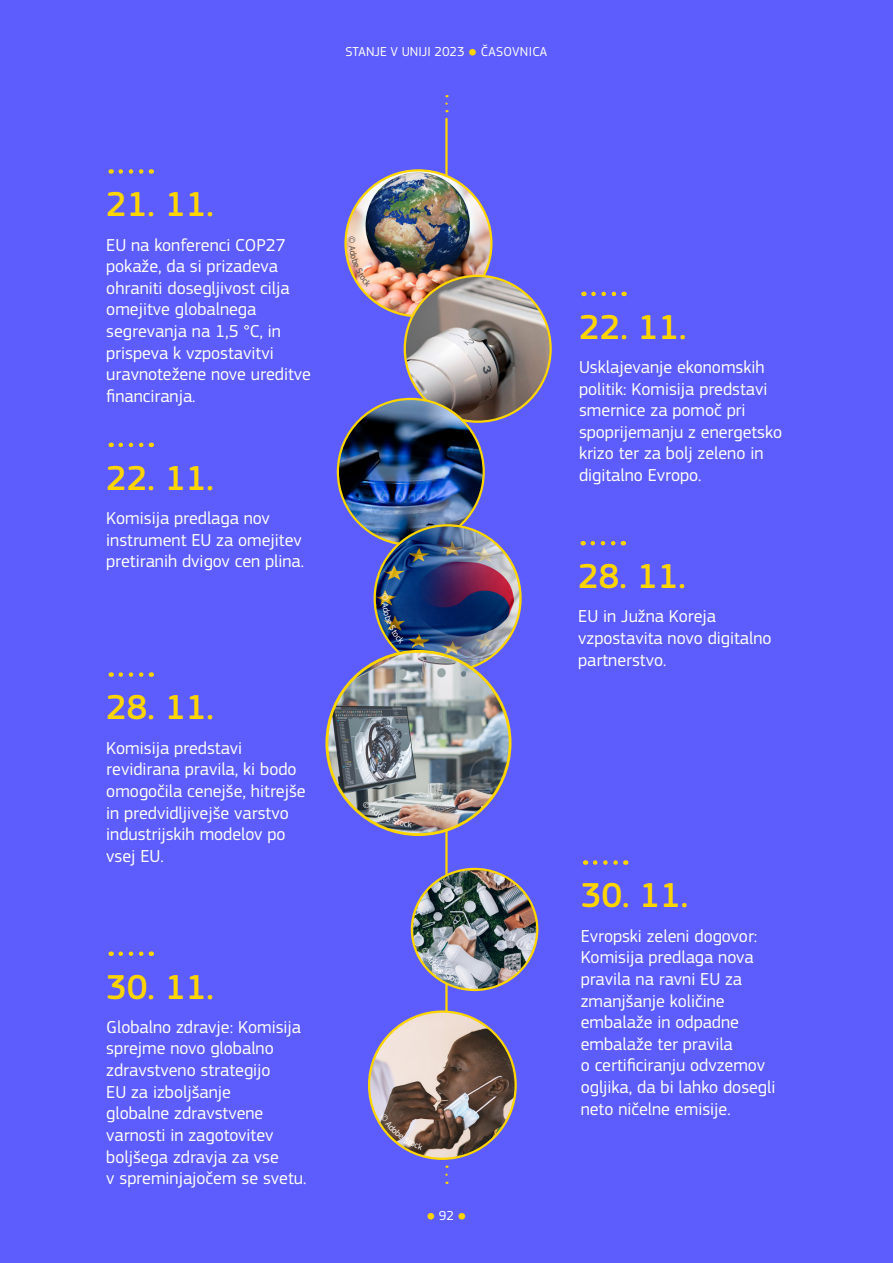
<style>
.page{position:relative;width:893px;height:1263px;background:#5d5dfd}
.page>*{position:absolute;margin:0;border:0;box-sizing:border-box;transform-origin:0 0}
.Date__h3{font:500 36px "EC Square Sans Pro";color:#ffd500}
.Body_text_white{font:18px/21.6px "EC Square Sans Pro";color:#fff}
.t1{font:13.5px "EC Square Sans Pro";color:#fff}
.t2{font:10.5px "EC Square Sans Pro";color:#ffd500}
.s1{font-size:10.5px;color:#ffd500}
.s2{font-size:13.5px;color:#fff}
</style>
<div class="page">
<hr style="left:445px;top:119px;width:3px;height:1039px;background:#ffd500">
<svg style="left:445px;top:1165px;width:3px;height:10px"></svg>
<svg style="left:445px;top:95px;width:3px;height:9px"></svg>
<img style="left:346px;top:170px;width:145px;height:146px;border-radius:73px">
<img style="left:405px;top:276px;width:146px;height:146px;border-radius:73px">
<img style="left:338px;top:399px;width:146px;height:146px;border-radius:73px">
<img style="left:375px;top:525px;width:145px;height:146px;border-radius:73px">
<img style="left:327px;top:651px;width:183px;height:183px;border-radius:92px">
<img style="left:412px;top:869px;width:125px;height:121px">
<img style="left:369px;top:1011px;width:147px;height:148px;border-radius:73px">
<svg style="left:121px;top:169px;width:31px;height:5px"></svg>
<svg style="left:593px;top:292px;width:24px;height:4px"></svg>
<svg style="left:121px;top:443px;width:31px;height:4px"></svg>
<svg style="left:593px;top:541px;width:31px;height:4px"></svg>
<svg style="left:121px;top:672px;width:31px;height:5px"></svg>
<svg style="left:595px;top:860px;width:31px;height:5px"></svg>
<svg style="left:121px;top:951px;width:31px;height:5px"></svg>
<svg style="left:382px;top:594px;width:23px;height:50px"></svg>
<svg style="left:349px;top:237px;width:23px;height:50px"></svg>
<svg style="left:422px;top:947px;width:41px;height:38px;background:#a6acbe"></svg>
<svg style="left:362px;top:801px;width:50px;height:26px"></svg>
<svg style="left:380px;top:1113px;width:43px;height:37px"></svg>
<p class="t1" style="left:346px;top:44px;width:203px">STANJE V UNIJI 2023 <span class="s1">●</span> ČASOVNICA</p>
<h3 class="Date__h3" style="left:106px;top:183px;width:109px">21. 11.</h3>
<p class="Body_text_white" style="left:106px;top:234px;width:206px">EU na konferenci COP27 pokaže, da si prizadeva ohraniti dosegljivost cilja omejitve globalnega segrevanja na 1,5 °C, in prispeva k vzpostavitvi uravnotežene nove ureditve financiranja.</p>
<h3 class="Date__h3" style="left:579px;top:306px;width:109px">22. 11.</h3>
<p class="Body_text_white" style="left:579px;top:356px;width:205px">Usklajevanje ekonomskih politik: Komisija predstavi smernice za pomoč pri spoprijemanju z energetsko krizo ter za bolj zeleno in</p>
<h3 class="Date__h3" style="left:106px;top:457px;width:109px">22. 11.</h3>
<p class="Body_text_white" style="left:579px;top:464px;width:124px">digitalno Evropo.</p>
<p class="Body_text_white" style="left:106px;top:507px;width:199px">Komisija predlaga nov instrument EU za omejitev pretiranih dvigov cen plina.</p>
<h3 class="Date__h3" style="left:578px;top:555px;width:109px">28. 11.</h3>
<p class="Body_text_white" style="left:578px;top:606px;width:195px">EU in Južna Koreja vzpostavita novo digitalno partnerstvo.</p>
<h3 class="Date__h3" style="left:106px;top:686px;width:109px">28. 11.</h3>
<p class="Body_text_white" style="left:106px;top:737px;width:201px">Komisija predstavi revidirana pravila, ki bodo omogočila cenejše, hitrejše in predvidljivejše varstvo industrijskih modelov po vsej EU.</p>
<h3 class="Date__h3" style="left:106px;top:966px;width:109px">30. 11.</h3>
<p class="Body_text_white" style="left:106px;top:1016px;width:202px">Globalno zdravje: Komisija sprejme novo globalno zdravstveno strategijo<br>EU za izboljšanje<br>globalne zdravstvene varnosti in zagotovitev boljšega zdravja za vse<br>v spreminjajočem se svetu.</p>
<p class="t2" style="left:426px;top:1210px;width:42px">●<span class="s2">92</span>●</p>
<h3 class="Date__h3" style="left:581px;top:874px;width:109px">30. 11.</h3>
<p class="Body_text_white" style="left:581px;top:925px;width:196px">Evropski zeleni dogovor:<br>Komisija predlaga nova pravila na ravni EU za zmanjšanje količine embalaže in odpadne embalaže ter pravila<br>o certificiranju odvzemov ogljika, da bi lahko dosegli neto ničelne emisije.</p>
</div>
